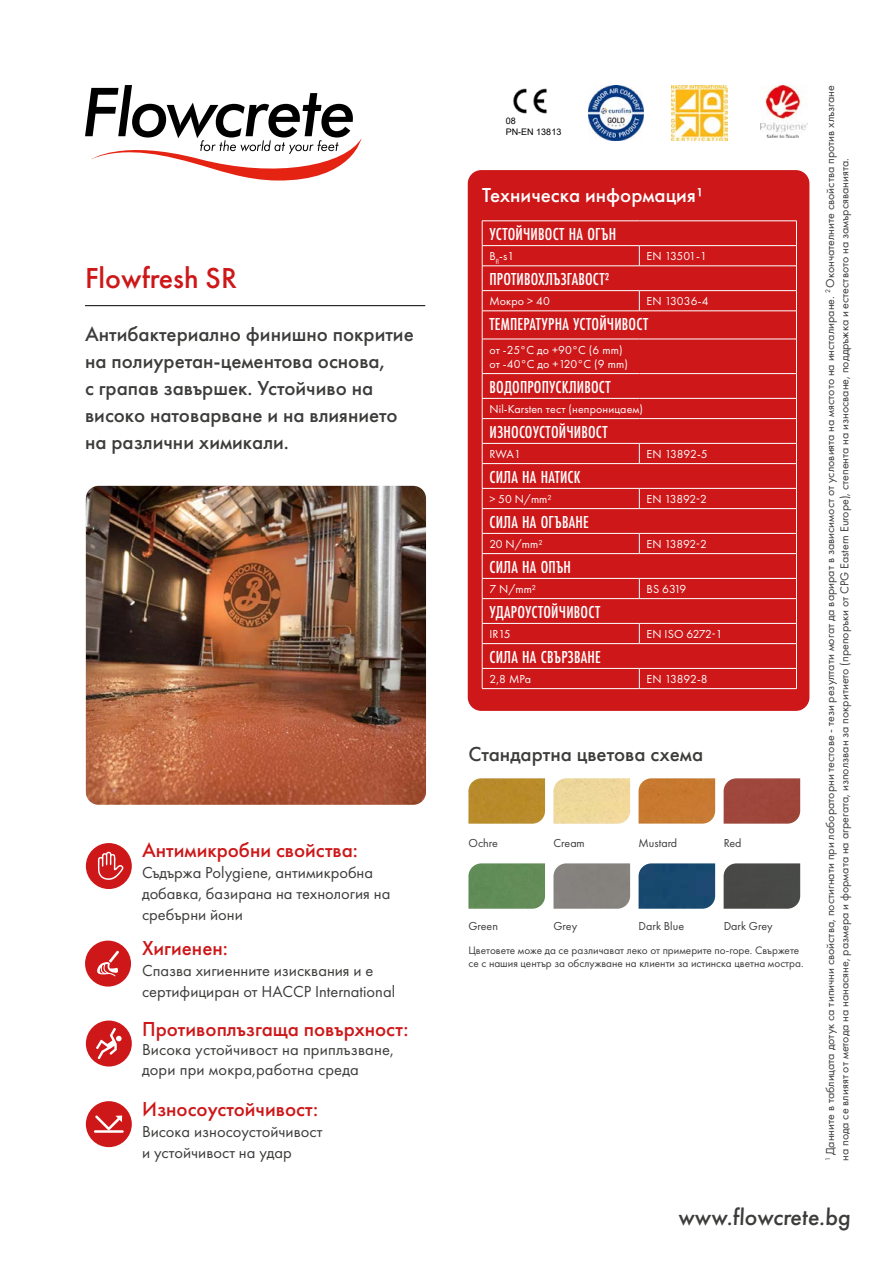
<style>
.page{position:relative;width:893px;height:1263px;background:#fff}
.page>*{position:absolute;margin:0;border:0;box-sizing:border-box;transform-origin:0 0}
.t1{font:500 30px "Futura PT";color:#cd1719}
.t2{font:500 24px "Futura PT";color:#3c3c3b}
.t3{font:500 21px/27px "Futura PT";color:#3c3c3b}
.t4{font:500 21px "Futura PT";color:#cd1719}
.t5{font:500 21px "Futura PT";color:#fff}
.t6{font:500 18px "Futura PT Cond";letter-spacing:.01em;color:#fff}
.t7{font:16.5px/21px "Futura PT";color:#3c3c3b}
.t8{font:12px/14.4px "Futura PT";color:#3c3c3b}
.t9{font:12px/14.4px "Futura PT";letter-spacing:.01em;color:#fff}
.t10{font:12px "Futura PT";letter-spacing:-.015em;color:#fff}
.t11{font:11.25px/13.5px "Futura PT";color:#3c3c3b}
.t12{font:9px/10.8px "Arial";color:#000}
</style>
<div class="page">
<svg style="left:85px;top:85px;width:276px;height:96px"></svg>
<hr style="left:85px;top:305px;width:340px;height:1px;background:#000">
<img style="left:468px;top:778px;width:77px;height:46px">
<img style="left:554px;top:778px;width:76px;height:46px">
<div style="left:639px;top:778px;width:76px;height:46px;background:#c87930"></div>
<div style="left:724px;top:778px;width:76px;height:46px;background:#9f473b"></div>
<img style="left:468px;top:863px;width:77px;height:46px">
<div style="left:554px;top:863px;width:76px;height:46px;background:#86827e"></div>
<div style="left:639px;top:863px;width:76px;height:46px;background:#18496f"></div>
<div style="left:724px;top:863px;width:76px;height:46px;background:#494947"></div>
<img style="left:86px;top:486px;width:340px;height:319px">
<div style="left:86px;top:843px;width:46px;height:46px;background:#cd1719;border-radius:50%"></div>
<svg style="left:98px;top:851px;width:25px;height:29px"></svg>
<div style="left:468px;top:171px;width:341px;height:539px;background:#cd1719;border-radius:13px"></div>
<hr style="left:482px;top:311px;width:157px;height:1px;background:#fff">
<hr style="left:639px;top:311px;width:158px;height:1px;background:#fff">
<hr style="left:482px;top:339px;width:157px;height:1px;background:#fff">
<hr style="left:482px;top:339px;width:1px;height:34px;background:#fff">
<hr style="left:639px;top:339px;width:158px;height:1px;background:#fff">
<hr style="left:796px;top:339px;width:1px;height:34px;background:#fff">
<hr style="left:482px;top:290px;width:157px;height:1px;background:#fff">
<hr style="left:639px;top:290px;width:158px;height:1px;background:#fff">
<svg style="left:639px;top:291px;width:1px;height:20px"></svg>
<svg style="left:639px;top:669px;width:1px;height:19px"></svg>
<hr style="left:482px;top:221px;width:157px;height:1px;background:#fff">
<hr style="left:639px;top:221px;width:158px;height:1px;background:#fff">
<svg style="left:482px;top:221px;width:1px;height:118px"></svg>
<svg style="left:639px;top:246px;width:1px;height:20px"></svg>
<svg style="left:796px;top:222px;width:1px;height:117px"></svg>
<hr style="left:482px;top:266px;width:157px;height:1px;background:#fff">
<hr style="left:639px;top:266px;width:158px;height:1px;background:#fff">
<hr style="left:482px;top:373px;width:157px;height:1px;background:#fff">
<hr style="left:639px;top:373px;width:158px;height:1px;background:#fff">
<hr style="left:482px;top:688px;width:157px;height:1px;background:#fff">
<hr style="left:639px;top:688px;width:158px;height:1px;background:#fff">
<hr style="left:482px;top:245px;width:157px;height:1px;background:#fff">
<hr style="left:639px;top:245px;width:158px;height:1px;background:#fff">
<hr style="left:482px;top:398px;width:157px;height:1px;background:#fff">
<hr style="left:639px;top:398px;width:158px;height:1px;background:#fff">
<hr style="left:482px;top:418px;width:157px;height:1px;background:#fff">
<hr style="left:639px;top:418px;width:158px;height:1px;background:#fff">
<hr style="left:482px;top:443px;width:157px;height:1px;background:#fff">
<hr style="left:639px;top:443px;width:158px;height:1px;background:#fff">
<svg style="left:639px;top:444px;width:1px;height:19px"></svg>
<hr style="left:482px;top:463px;width:157px;height:1px;background:#fff">
<hr style="left:639px;top:463px;width:158px;height:1px;background:#fff">
<hr style="left:482px;top:488px;width:157px;height:1px;background:#fff">
<hr style="left:639px;top:488px;width:158px;height:1px;background:#fff">
<svg style="left:639px;top:489px;width:1px;height:19px"></svg>
<hr style="left:482px;top:508px;width:157px;height:1px;background:#fff">
<hr style="left:639px;top:508px;width:158px;height:1px;background:#fff">
<hr style="left:482px;top:533px;width:157px;height:1px;background:#fff">
<hr style="left:639px;top:533px;width:158px;height:1px;background:#fff">
<svg style="left:639px;top:534px;width:1px;height:19px"></svg>
<hr style="left:482px;top:553px;width:157px;height:1px;background:#fff">
<hr style="left:639px;top:553px;width:158px;height:1px;background:#fff">
<hr style="left:482px;top:578px;width:157px;height:1px;background:#fff">
<hr style="left:639px;top:578px;width:158px;height:1px;background:#fff">
<svg style="left:639px;top:579px;width:1px;height:19px"></svg>
<hr style="left:482px;top:598px;width:157px;height:1px;background:#fff">
<hr style="left:639px;top:598px;width:158px;height:1px;background:#fff">
<hr style="left:482px;top:623px;width:157px;height:1px;background:#fff">
<hr style="left:639px;top:623px;width:158px;height:1px;background:#fff">
<svg style="left:639px;top:624px;width:1px;height:19px"></svg>
<hr style="left:482px;top:643px;width:157px;height:1px;background:#fff">
<svg style="left:482px;top:374px;width:1px;height:314px"></svg>
<hr style="left:639px;top:643px;width:158px;height:1px;background:#fff">
<svg style="left:796px;top:374px;width:1px;height:314px"></svg>
<hr style="left:482px;top:668px;width:157px;height:1px;background:#fff">
<hr style="left:639px;top:668px;width:158px;height:1px;background:#fff">
<div style="left:468px;top:170px;width:341px;height:541px;border:2px solid #cd1719;border-radius:13px"></div>
<img style="left:672px;top:85px;width:55px;height:55px">
<img style="left:760px;top:85px;width:47px;height:53px">
<div style="left:85px;top:940px;width:46px;height:46px;background:#cd1719;border-radius:50%"></div>
<svg style="left:97px;top:951px;width:22px;height:25px"></svg>
<div style="left:86px;top:1101px;width:46px;height:46px;background:#cd1719;border-radius:50%"></div>
<hr style="left:94px;top:1130px;width:30px;height:3px;background:#fff">
<svg style="left:95px;top:1115px;width:27px;height:15px"></svg>
<div style="left:86px;top:1020px;width:46px;height:46px;background:#cd1719;border-radius:50%"></div>
<svg style="left:96px;top:1028px;width:26px;height:31px"></svg>
<img style="left:588px;top:85px;width:56px;height:55px">
<img style="left:513px;top:88px;width:34px;height:26px">
<h1 class="t1" style="left:85px;top:260px;width:154px">Flowfresh SR</h1>
<h3 class="t3" style="left:85px;top:320px;width:330px">Антибактериално финишно покритие на полиуретан-цементова основа,<br>с грапав завършек. Устойчиво на високо натоварване и на влиянието на различни химикали.</h3>
<h3 class="t4" style="left:142px;top:837px;width:217px">Антимикробни свойства:</h3>
<h3 class="t7" style="left:142px;top:862px;width:250px">Съдържа Polygiene, антимикробна добавка, базирана на технология на сребърни йони</h3>
<h3 class="t4" style="left:142px;top:935px;width:87px">Хигиенен:</h3>
<h3 class="t7" style="left:142px;top:960px;width:255px">Спазва хигиенните изисквания и е сертифициран от HACCP International</h3>
<h3 class="t4" style="left:142px;top:1016px;width:268px">Противоплъзгаща повърхност:</h3>
<h3 class="t7" style="left:142px;top:1040px;width:253px;line-height:19.8px">Висока устойчивост на приплъзване, дори при мокра,работна среда</h3>
<h3 class="t4" style="left:142px;top:1097px;width:178px">Износоустойчивост:</h3>
<h3 class="t7" style="left:142px;top:1121px;width:182px">Висока износоустойчивост и устойчивост на удар</h3>
<p class="t12" style="left:506px;top:116px;width:57px">08<br>PN-EN 13813</p>
<h3 class="t5" style="left:482px;top:182px;width:223px">Техническа информация¹</h3>
<h3 class="t6" style="left:489px;top:224px;width:128px">УСТОЙЧИВОСТ НА ОГЪН</h3>
<p class="t9" style="left:489px;top:249px;width:26px">B<sub>fl</sub>-s1</p>
<p class="t9" style="left:647px;top:249px;width:62px">EN 13501-1</p>
<h3 class="t6" style="left:489px;top:269px;width:121px">ПРОТИВОХЛЪЗГАВОСТ²</h3>
<p class="t9" style="left:489px;top:294px;width:62px">Мокро &gt; 40</p>
<p class="t9" style="left:647px;top:294px;width:63px">EN 13036-4</p>
<h3 class="t6" style="left:489px;top:314px;width:160px">ТЕМПЕРАТУРНА УСТОЙЧИВОСТ</h3>
<p class="t9" style="left:489px;top:342px;width:140px">от -25°C до +90°C (6 mm) от -40°C до +120°C (9 mm)</p>
<h3 class="t6" style="left:489px;top:376px;width:123px">ВОДОПРОПУСКЛИВОСТ</h3>
<p class="t9" style="left:489px;top:402px;width:155px">Nil-Karsten тест (непроницаем)</p>
<h3 class="t6" style="left:489px;top:421px;width:120px">ИЗНОСОУСТОЙЧИВОСТ</h3>
<p class="t9" style="left:489px;top:447px;width:33px">RWA1</p>
<p class="t9" style="left:647px;top:447px;width:63px">EN 13892-5</p>
<h3 class="t6" style="left:489px;top:466px;width:93px">СИЛА НА НАТИСК</h3>
<p class="t9" style="left:489px;top:492px;width:64px">&gt; 50 N/mm²</p>
<p class="t9" style="left:647px;top:492px;width:62px">EN 13892-2</p>
<h3 class="t6" style="left:489px;top:511px;width:101px">СИЛА НА ОГЪВАНЕ</h3>
<p class="t9" style="left:489px;top:537px;width:55px">20 N/mm²</p>
<p class="t9" style="left:647px;top:537px;width:62px">EN 13892-2</p>
<h3 class="t6" style="left:489px;top:556px;width:83px">СИЛА НА ОПЪН</h3>
<p class="t9" style="left:489px;top:582px;width:48px">7 N/mm²</p>
<p class="t9" style="left:647px;top:582px;width:41px">BS 6319</p>
<h3 class="t6" style="left:489px;top:601px;width:112px">УДАРОУСТОЙЧИВОСТ</h3>
<p class="t9" style="left:489px;top:627px;width:23px">IR15</p>
<p class="t10" style="left:647px;top:627px;width:77px">EN ISO 6272-1</p>
<h3 class="t6" style="left:489px;top:646px;width:113px">СИЛА НА СВЪРЗВАНЕ</h3>
<p class="t9" style="left:489px;top:672px;width:43px">2,8 MPa</p>
<p class="t9" style="left:647px;top:672px;width:63px">EN 13892-8</p>
<h3 class="t3" style="left:468px;top:741px;width:236px">Стандартна цветова схема</h3>
<p class="t8" style="left:468px;top:836px;width:31px">Ochre</p>
<p class="t8" style="left:554px;top:836px;width:33px">Cream</p>
<p class="t8" style="left:639px;top:836px;width:40px">Mustard</p>
<p class="t8" style="left:724px;top:836px;width:19px">Red</p>
<p class="t8" style="left:468px;top:919px;width:31px">Green</p>
<p class="t8" style="left:554px;top:919px;width:25px">Grey</p>
<p class="t8" style="left:639px;top:919px;width:47px">Dark Blue</p>
<p class="t8" style="left:724px;top:919px;width:50px">Dark Grey</p>
<p class="t11" style="left:468px;top:943px;width:337px">Цветовете може да се различават леко от примерите по-горе. Свържете се с нашия център за обслужване на клиенти за истинска цветна мостра.</p>
<p class="t8" style="left:823px;top:1161px;width:1077px;rotate:-90deg"><sup>1</sup> Данните в таблицата дотук са типични свойства, постигнати при лабораторни тестове - тези резултати могат да варират в зависимост от условията на мястото на инсталиране. <sup>2</sup> Окончателните свойства против хлъзгане на пода се влияят от метода на нанасяне, размера и формата на агрегата, използван за покритието (препоръки от CPG Eastern Europe), степента на износване, поддръжка и естеството на замърсяванията.</p>
<h2 class="t2" style="left:678px;top:1202px;width:175px">www.flowcrete.bg</h2>
</div>
